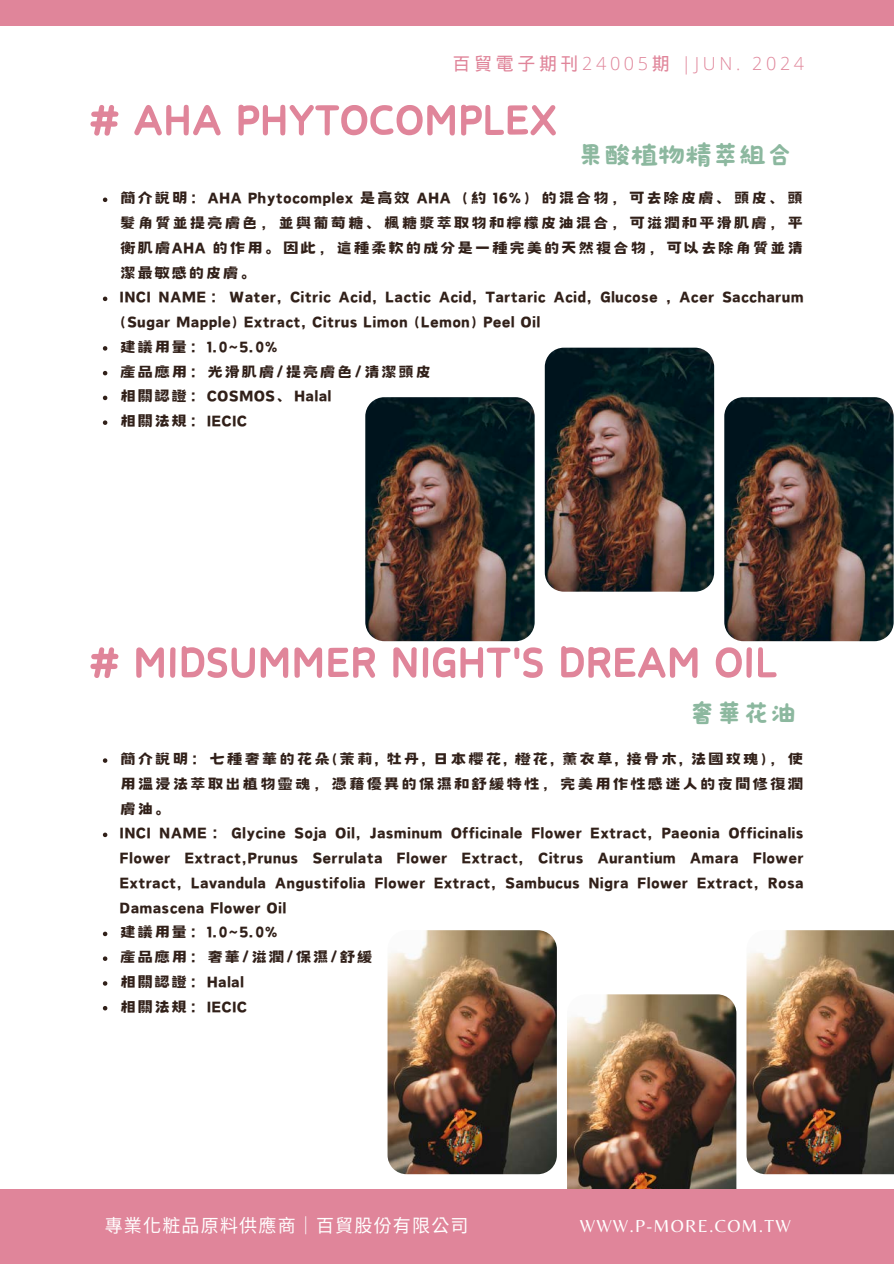
<style>
.page{position:relative;width:894px;height:1264px;background:#fff}
.page>*{position:absolute;margin:0;border:0;box-sizing:border-box;transform-origin:0 0}
.t1{font:51px "Canva Soft Candy TC";color:#e0859a}
.t2{font:30px "Canva Soft Candy TC";color:#8cb89f}
.t3{font:18px/24.8px "Canva Sweet Heart CN";letter-spacing:.05em;color:#312019;text-align:justify}
.t4{font:300 18px "Open Sans";letter-spacing:.2em;color:#e0859a}
.t5{font:18px "Noto Sans CJ Ksc";letter-spacing:.065em;color:#fff}
.t6{font:18px "Belleza";letter-spacing:.065em;color:#fff}
.s1{font-family:"Wen Quan Yi Micro Hei";font-weight:400}
</style>
<div class="page">
<img style="left:387px;top:930px;width:169px;height:244px">
<img style="left:567px;top:994px;width:169px;height:194px">
<img style="left:746px;top:930px;width:147px;height:244px">
<div style="left:0;top:0;width:893px;height:25px;background:#e0859a"></div>
<div style="left:0;top:1188px;width:893px;height:75px;background:#e0859a"></div>
<svg style="left:103px;top:197px;width:4px;height:5px"></svg>
<svg style="left:103px;top:296px;width:4px;height:5px"></svg>
<svg style="left:103px;top:346px;width:4px;height:4px"></svg>
<svg style="left:103px;top:371px;width:4px;height:4px"></svg>
<svg style="left:103px;top:395px;width:4px;height:5px"></svg>
<svg style="left:103px;top:420px;width:4px;height:5px"></svg>
<img style="left:365px;top:397px;width:169px;height:244px">
<img style="left:544px;top:347px;width:170px;height:244px">
<img style="left:724px;top:397px;width:169px;height:244px">
<svg style="left:103px;top:758px;width:4px;height:4px"></svg>
<svg style="left:103px;top:832px;width:4px;height:5px"></svg>
<svg style="left:103px;top:931px;width:4px;height:5px"></svg>
<svg style="left:103px;top:956px;width:4px;height:4px"></svg>
<svg style="left:103px;top:981px;width:4px;height:4px"></svg>
<svg style="left:103px;top:1006px;width:4px;height:4px"></svg>
<h1 class="t4" style="left:452px;top:50px;width:353px"><span class="s1">百貿電子期刊</span>24005<span class="s1">期</span> |JUN. 2024</h1>
<h2 class="t1" style="left:89px;top:92px;width:469px"># AHA PHYTOCOMPLEX</h2>
<p class="t2" style="left:577px;top:139px;width:217px">果酸植物精萃組合</p>
<h2 class="t3" style="left:120px;top:186px;width:684px">簡介說明：AHA Phytocomplex 是高效 AHA（約 16%）的混合物，可去除皮膚、頭皮、頭髮角質並提亮膚色，並與葡萄糖、楓糖漿萃取物和檸檬皮油混合，可滋潤和平滑肌膚，平衡肌膚AHA 的作用。因此，這種柔軟的成分是一種完美的天然複合物，可以去除角質並清潔最敏感的皮膚。</h2>
<p class="t3" style="left:120px;top:285px;width:684px">INCI NAME ： Water, Citric Acid, Lactic Acid, Tartaric Acid, Glucose , Acer Saccharum (Sugar Mapple) Extract, Citrus Limon (Lemon) Peel Oil</p>
<p class="t3" style="left:120px;top:334px;width:159px">建議用量：1.0~5.0%</p>
<p class="t3" style="left:120px;top:359px;width:313px">產品應用：光滑肌膚/提亮膚色/清潔頭皮</p>
<p class="t3" style="left:120px;top:384px;width:213px">相關認證：COSMOS、Halal</p>
<p class="t3" style="left:120px;top:408px;width:128px">相關法規：IECIC</p>
<p class="t1" style="left:89px;top:635px;width:689px"># MIDSUMMER NIGHT'S DREAM OIL</p>
<p class="t2" style="left:688px;top:697px;width:109px">奢華花油</p>
<p class="t3" style="left:120px;top:746px;width:684px">簡介說明：七種奢華的花朵(茉莉, 牡丹, 日本櫻花, 橙花, 薰衣草, 接骨木, 法國玫瑰)，使用溫浸法萃取出植物靈魂，憑藉優異的保濕和舒緩特性，完美用作性感迷人的夜間修復潤膚油。</p>
<p class="t3" style="left:120px;top:820px;width:684px">INCI NAME ： Glycine Soja Oil, Jasminum Officinale Flower Extract, Paeonia Officinalis Flower Extract,Prunus Serrulata Flower Extract, Citrus Aurantium Amara Flower Extract, Lavandula Angustifolia Flower Extract, Sambucus Nigra Flower Extract, Rosa Damascena Flower Oil</p>
<p class="t3" style="left:120px;top:919px;width:159px">建議用量：1.0~5.0%</p>
<p class="t3" style="left:120px;top:944px;width:254px">產品應用：奢華/滋潤/保濕/舒緩</p>
<h3 class="t3" style="left:120px;top:969px;width:125px">相關認證：Halal</h3>
<h3 class="t3" style="left:120px;top:994px;width:128px">相關法規：IECIC</h3>
<h3 class="t5" style="left:105px;top:1210px;width:365px">專業化粧品原料供應商｜百貿股份有限公司</h3>
<h1 class="t6" style="left:579px;top:1214px;width:212px">WWW.P-MORE.COM.TW</h1>
</div>
